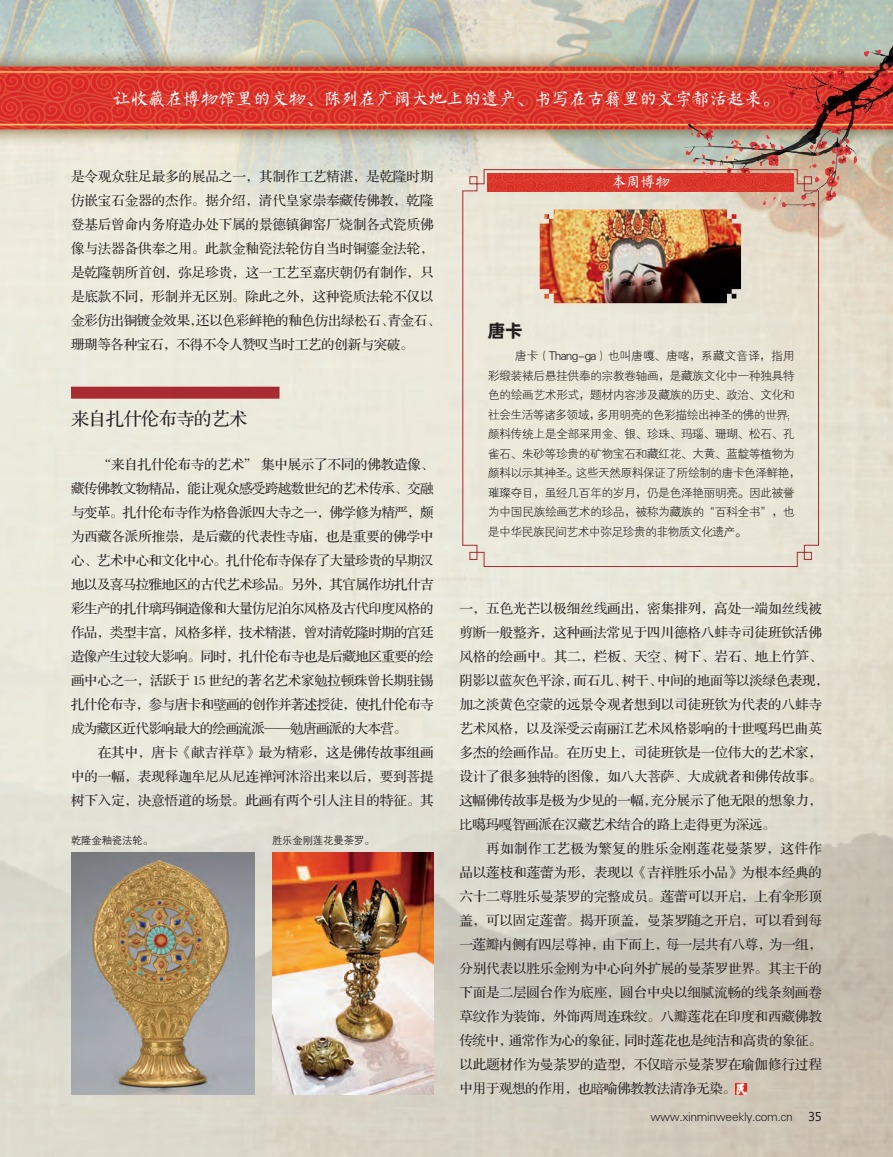
<style>
.page{position:relative;width:893px;height:1157px;background:#fff}
.page>*{position:absolute;margin:0;border:0;box-sizing:border-box;transform-origin:0 0}
.t1{font:18px "FZSXSLKJW GB1 0";letter-spacing:-.025em;color:#fff}
.t2{font:18px "FZS3 K GBK1 0";letter-spacing:-.025em;color:#231f20}
.t3{font:18px "Alibaba Pu Hui Ti 2 105 Heavy";color:#231f20}
.t4{font:15px "FZSXSLKJW GB1 0";color:#fff}
.t5{font:13.5px/24px "FZS3 JW GB1 0";letter-spacing:-.005em;color:#231f20}
.t6{font:13.5px "FZS3 JW GB1 0";letter-spacing:-.04em;color:#231f20}
.t7{font:13.5px "FZS3 JW GB1 0";letter-spacing:-.025em;color:#231f20}
.t8{font:13.5px "FZS3 JW GB1 0";letter-spacing:-.045em;color:#231f20}
.t9{font:13.5px "FZS3 JW GB1 0";letter-spacing:.04em;color:#231f20}
.t10{font:12px/19.5px "FZXH1 JW GB1 0";letter-spacing:-.055em;color:#231f20}
.t11{font:12px "FZXH1 JW GB1 0";letter-spacing:-.025em;color:#231f20}
.t12{font:12px "Microsoft Ya Hei";color:#231f20}
.t13{font:10.5px "FZZDXJW GB1 0";letter-spacing:-.025em;color:#231f20}
.s1{font-family:"FZS3 K GBK1 0"}
</style>
<div class="page">
<img style="left:0;top:0;width:893px;height:1157px">
<img style="left:680px;top:39px;width:213px;height:230px">
<div style="left:71px;top:387px;width:208px;height:12px;background:#a72b30"></div>
<svg style="left:736px;top:1083px;width:11px;height:12px"></svg>
<svg style="left:462px;top:169px;width:357px;height:398px;background:#e7e1d3"></svg>
<img style="left:488px;top:173px;width:305px;height:18px">
<img style="left:71px;top:852px;width:184px;height:243px">
<img style="left:272px;top:852px;width:162px;height:243px">
<img style="left:540px;top:209px;width:201px;height:94px">
<h1 class="t1" style="left:113px;top:89px;width:669px">让收藏在博物馆里的文物、陈列在广阔大地上的遗产、书写在古籍里的文字都活起来。</h1>
<p class="t5" style="left:71px;top:165px;width:371px">是令观众驻足最多的展品之一，其制作工艺精湛，是乾隆时期仿嵌宝石金器的杰作。据介绍，清代皇家崇奉藏传佛教，乾隆登基后曾命内务府造办处下属的景德镇御窑厂烧制各式瓷质佛像与法器备供奉之用。此款金釉瓷法轮仿自当时铜鎏金法轮，是乾隆朝所首创，弥足珍贵，这一工艺至嘉庆朝仍有制作，只是底款不同，形制并无区别。除此之外，这种瓷质法轮不仅以金彩仿出铜镀金效果，还以色彩鲜艳的釉色仿出绿松石、青金石、珊瑚等各种宝石，不得不令人赞叹当时工艺的创新与突破。</p>
<p class="t2" style="left:71px;top:409px;width:177px">来自扎什伦布寺的艺术</p>
<p class="t5" style="left:98px;top:453px;width:337px">“来自扎什伦布寺的艺术” 集中展示了不同的佛教造像、</p>
<p class="t6" style="left:71px;top:481px;width:364px">藏传佛教文物精品，能让观众感受跨越数世纪的艺术传承、交融</p>
<p class="t6" style="left:71px;top:505px;width:364px">与变革。扎什伦布寺作为格鲁派四大寺之一，佛学修为精严，颇</p>
<p class="t5" style="left:71px;top:525px;width:364px">为西藏各派所推崇，是后藏的代表性寺庙，也是重要的佛学中</p>
<p class="t6" style="left:71px;top:553px;width:364px">心、艺术中心和文化中心。扎什伦布寺保存了大量珍贵的早期汉</p>
<p class="t6" style="left:71px;top:577px;width:364px">地以及喜马拉雅地区的古代艺术珍品。另外，其官属作坊扎什吉</p>
<p class="t6" style="left:71px;top:601px;width:364px">彩生产的扎什璃玛铜造像和大量仿尼泊尔风格及古代印度风格的</p>
<p class="t6" style="left:71px;top:625px;width:364px">作品，类型丰富，风格多样，技术精湛，曾对清乾隆时期的宫廷</p>
<p class="t6" style="left:71px;top:649px;width:364px">造像产生过较大影响。同时，扎什伦布寺也是后藏地区重要的绘</p>
<p class="t5" style="left:71px;top:669px;width:364px">画中心之一，活跃于 15 世纪的著名艺术家勉拉顿珠曾长期驻锡</p>
<p class="t6" style="left:71px;top:697px;width:364px">扎什伦布寺，参与唐卡和壁画的创作并著述授徒，使扎什伦布寺</p>
<p class="t8" style="left:71px;top:721px;width:337px">成为藏区近代影响最大的<span class="s1">绘画流派——勉</span>唐画派的大本营。</p>
<p class="t5" style="left:98px;top:741px;width:337px">在其中，唐卡《献吉祥草》最为精彩，这是佛传故事组画</p>
<p class="t5" style="left:71px;top:765px;width:364px">中的一幅，表现释迦牟尼从尼连禅河沐浴出来以后，要到菩提</p>
<p class="t5" style="left:71px;top:789px;width:364px">树下入定，决意悟道的场景。此画有两个引人注目的特征。其</p>
<p class="t13" style="left:71px;top:834px;width:84px">乾隆金釉瓷法轮。</p>
<p class="t13" style="left:272px;top:834px;width:104px">胜乐金刚莲花曼荼罗。</p>
<p class="t4" style="left:611px;top:174px;width:60px">本周博物</p>
<p class="t3" style="left:488px;top:316px;width:36px">唐卡</p>
<p class="t10" style="left:488px;top:346px;width:314px;text-indent:27px">唐卡（Thang-ga）也叫唐嘎、唐喀，系藏文音译，指用彩缎装裱后悬挂供奉的宗教卷轴画，是藏族文化中一种独具特色的绘画艺术形式，题材内容涉及藏族的历史、政治、文化和社会生活等诸多领域，多用明亮的色彩描绘出神圣的佛的世界；颜料传统上是全部采用金、银、珍珠、玛瑙、珊瑚、松石、孔雀石、朱砂等珍贵的矿物宝石和藏红花、大黄、蓝靛等植物为颜料以示其神圣。这些天然原料保证了所绘制的唐卡色泽鲜艳，璀璨夺目，虽经几百年的岁月，仍是色泽艳丽明亮。因此被誉为中国民族绘画艺术的珍品，被称为藏族的“百科全书”，也是中华民族民间艺术中弥足珍贵的非物质文化遗产。</p>
<p class="t5" style="left:459px;top:597px;width:364px">一，五色光芒以极细丝线画出，密集排列，高处一端如丝线被</p>
<p class="t5" style="left:459px;top:621px;width:364px">剪断一般整齐，这种画法常见于四川德格八蚌寺司徒班钦活佛</p>
<p class="t5" style="left:459px;top:645px;width:364px">风格的绘画中。其二，栏板、天空、树下、岩石、地上竹笋、</p>
<p class="t7" style="left:459px;top:673px;width:371px">阴影以蓝灰色平涂，而石几、树干、中间的地面等以淡绿色表现，</p>
<p class="t5" style="left:459px;top:693px;width:364px">加之淡黄色空蒙的远景令观者想到以司徒班钦为代表的八蚌寺</p>
<p class="t5" style="left:459px;top:717px;width:364px">艺术风格，以及深受云南丽江艺术风格影响的十世嘎玛巴曲英</p>
<p class="t5" style="left:459px;top:741px;width:364px">多杰的绘画作品。在历史上，司徒班钦是一位伟大的艺术家，</p>
<p class="t5" style="left:459px;top:765px;width:364px">设计了很多独特的图像，如八大菩萨、大成就者和佛传故事。</p>
<p class="t7" style="left:459px;top:793px;width:364px">这幅佛传故事是极为少见的一幅，充分展示了他无限的想象力，</p>
<p class="t7" style="left:459px;top:817px;width:318px">比噶玛嘎智画派在汉藏艺术结合的路上走得更为深远。</p>
<p class="t9" style="left:486px;top:841px;width:337px">再如制作工艺极为繁复的胜乐金刚莲花曼荼罗，这件作</p>
<p class="t5" style="left:459px;top:861px;width:364px">品以莲枝和莲蕾为形，表现以《吉祥胜乐小品》为根本经典的</p>
<p class="t5" style="left:459px;top:885px;width:364px">六十二尊胜乐曼荼罗的完整成员。莲蕾可以开启，上有伞形顶</p>
<p class="t5" style="left:459px;top:909px;width:364px">盖，可以固定莲蕾。揭开顶盖，曼荼罗随之开启，可以看到每</p>
<p class="t7" style="left:459px;top:937px;width:364px">一莲瓣内侧有四层尊神，由下而上，每一层共有八尊，为一组，</p>
<p class="t5" style="left:459px;top:957px;width:364px">分别代表以胜乐金刚为中心向外扩展的曼荼罗世界。其主干的</p>
<p class="t5" style="left:459px;top:981px;width:364px">下面是二层圆台作为底座，圆台中央以细腻流畅的线条刻画卷</p>
<p class="t5" style="left:459px;top:1005px;width:364px">草纹作为装饰，外饰两周连珠纹。八瓣莲花在印度和西藏佛教</p>
<p class="t7" style="left:459px;top:1033px;width:364px">传统中，通常作为心的象征，同时莲花也是纯洁和高贵的象征。</p>
<p class="t5" style="left:459px;top:1053px;width:364px">以此题材作为曼荼罗的造型，不仅暗示曼荼罗在瑜伽修行过程</p>
<p class="t7" style="left:459px;top:1081px;width:278px">中用于观想的作用，也暗喻佛教教法清净无染。</p>
<p class="t11" style="left:650px;top:1109px;width:144px">www.xinminweekly.com.cn</p>
<p class="t12" style="left:808px;top:1108px;width:15px">35</p>
</div>
